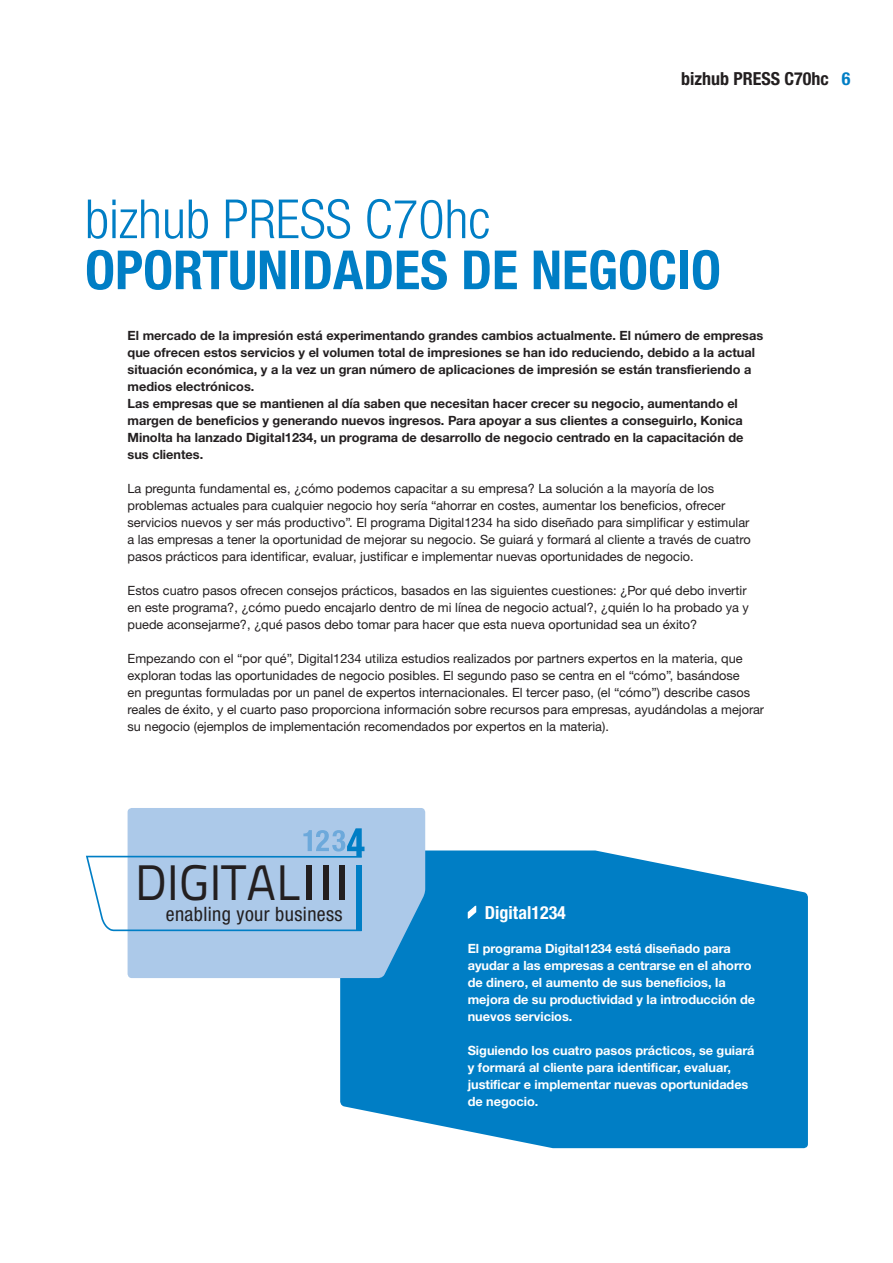
<style>
.page{position:relative;width:893px;height:1263px;background:#fff}
.page>*{position:absolute;margin:0;border:0;box-sizing:border-box;transform-origin:0 0}
.t1{font:700 condensed 54px "Helvetica Neue LTW1 G";color:#007ec5}
.t2{font:300 condensed 54px "Helvetica Neue LTW1 G";color:#007ec5}
.t3{font:49.8px "Panefresco 400 wt";color:#231f20}
.t4{font:condensed 19.8px "Helvetica KMCE";letter-spacing:.02em;color:#231f20}
.t5{font:700 condensed 18px "Helvetica Neue LTW1 G";color:#231f20}
.t6{font:700 condensed 18px "Helvetica Neue LTW1 G";color:#fff}
.t7{font:12.75px/17px "Helvetica Neue LTW1 G";color:#231f20}
.t8{font:700 12.75px/17px "Helvetica Neue LTW1 G";color:#231f20}
.t9{font:700 12.75px/17px "Helvetica Neue LTW1 G";letter-spacing:-.005em;color:#fff}
.s1{color:#007ec5}
</style>
<div class="page">
<svg style="left:340px;top:850px;width:468px;height:298px;fill:#007ec5"></svg>
<svg style="left:128px;top:808px;width:297px;height:170px;fill:#acc9e9"></svg>
<svg style="left:86px;top:828px;width:278px;height:104px"></svg>
<svg style="left:466px;top:903px;width:11px;height:17px"></svg>
<h3 class="t5" style="left:681px;top:68px;width:171px">bizhub PRESS C70hc <span class="s1">6</span></h3>
<h1 class="t2" style="left:85px;top:188px;width:407px">bizhub PRESS C70hc</h1>
<h1 class="t1" style="left:85px;top:238px;width:637px">OPORTUNIDADES DE NEGOCIO</h1>
<p class="t8" style="left:128px;top:327px;width:637px">El mercado de la impresión está experimentando grandes cambios actualmente. El número de empresas que ofrecen estos servicios y el volumen total de impresiones se han ido reduciendo, debido a la actual situación económica, y a la vez un gran número de aplicaciones de impresión se están transfieriendo a medios electrónicos.<br>Las empresas que se mantienen al día saben que necesitan hacer crecer su negocio, aumentando el margen de beneficios y generando nuevos ingresos. Para apoyar a sus clientes a conseguirlo, Konica Minolta ha lanzado Digital1234, un programa de desarrollo de negocio centrado en la capacitación de sus clientes.</p>
<p class="t7" style="left:128px;top:480px;width:625px">La pregunta fundamental es, ¿cómo podemos capacitar a su empresa? La solución a la mayoría de los problemas actuales para cualquier negocio hoy sería “ahorrar en costes, aumentar los beneficios, ofrecer servicios nuevos y ser más productivo”. El programa Digital1234 ha sido diseñado para simplificar y estimular a las empresas a tener la oportunidad de mejorar su negocio. Se guiará y formará al cliente a través de cuatro pasos prácticos para identificar, evaluar, justificar e implementar nuevas oportunidades de negocio.</p>
<p class="t7" style="left:128px;top:582px;width:623px">Estos cuatro pasos ofrecen consejos prácticos, basados en las siguientes cuestiones: ¿Por qué debo invertir en este programa?, ¿cómo puedo encajarlo dentro de mi línea de negocio actual?, ¿quién lo ha probado ya y puede aconsejarme?, ¿qué pasos debo tomar para hacer que esta nueva oportunidad sea un éxito?</p>
<p class="t7" style="left:128px;top:650px;width:638px">Empezando con el “por qué”, Digital1234 utiliza estudios realizados por partners expertos en la materia, que exploran todas las oportunidades de negocio posibles. El segundo paso se centra en el “cómo”, basándose<br>en preguntas formuladas por un panel de expertos internacionales. El tercer paso, (el “cómo”) describe casos reales de éxito, y el cuarto paso proporciona información sobre recursos para empresas, ayudándolas a mejorar su negocio (ejemplos de implementación recomendados por expertos en la materia).</p>
<h2 class="t3" style="left:135px;top:845px;width:168px">DIGITAL</h2>
<h3 class="t4" style="left:166px;top:902px;width:178px">enabling your business</h3>
<h3 class="t6" style="left:485px;top:901px;width:83px">Digital1234</h3>
<p class="t9" style="left:468px;top:939px;width:289px">El programa Digital1234 está diseñado para ayudar a las empresas a centrarse en el ahorro de dinero, el aumento de sus beneficios, la mejora de su productividad y la introducción de nuevos servicios.</p>
<p class="t9" style="left:468px;top:1041px;width:288px">Siguiendo los cuatro pasos prácticos, se guiará y formará al cliente para identificar, evaluar, justificar e implementar nuevas oportunidades de negocio.</p>
</div>
